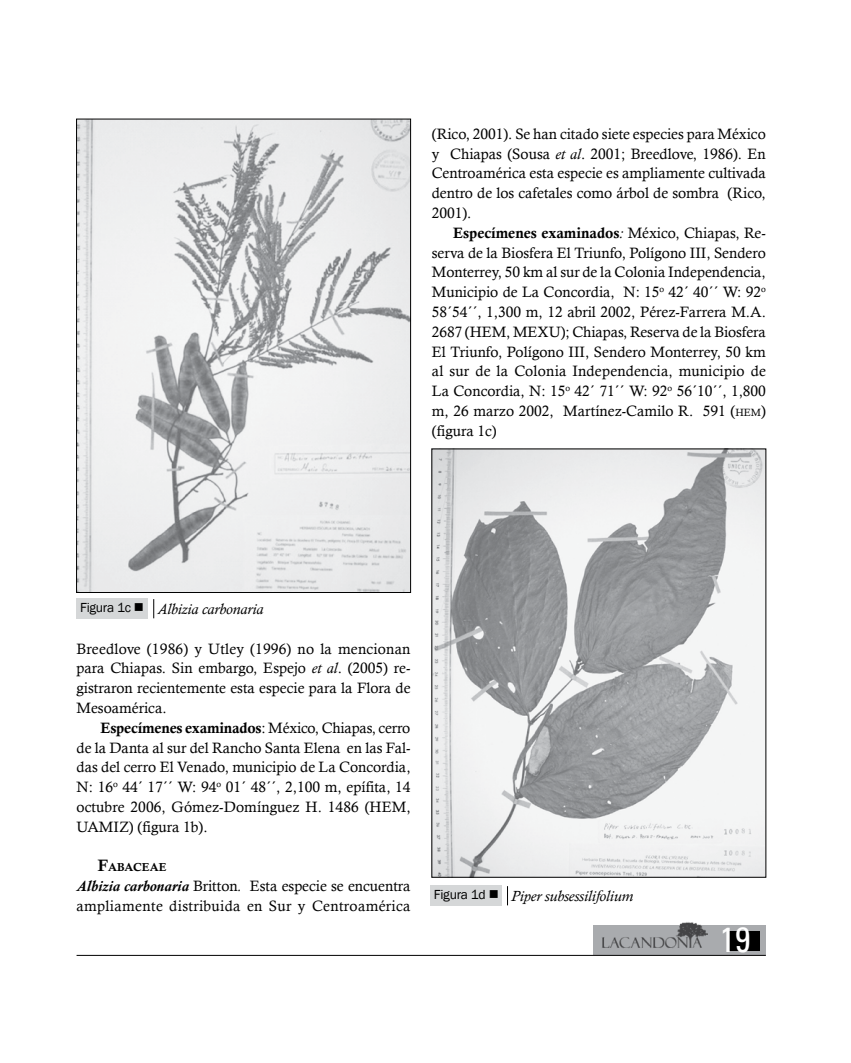
<style>
.page{position:relative;width:851px;height:1063px;background:#fff}
.page>*{position:absolute;margin:0;border:0;box-sizing:border-box;transform-origin:0 0}
.t1{font:condensed 34.5px "Univers";color:#fff}
.t2{font:15px/19.8px "Calisto";color:#000;text-align:justify}
.t3{font:15px/19.8px "Calisto";letter-spacing:.025em;color:#000}
.t4{font:15px "Calis MT Bol";letter-spacing:-.01em;color:#000}
.t5{font:italic 15px "Calisto";color:#000}
.t6{font:11.55px "Calis MT Bol";color:#000}
.s1{font-style:italic}
.s2{font-family:"Calisto";font-style:italic}
.s3{font-family:"Calisto"}
.s4{font-size:10.5px}
.s5{font-family:"Franklin Gothic";font-style:normal;font-size:13.5px}
.s6{font-size:16.5px}
.s7{font-weight:700;font-style:italic}
</style>
<div class="page">
<div style="left:592px;top:925px;width:173px;height:30px;background:#a9abae"></div>
<div style="left:728px;top:931px;width:31px;height:19px;background:#000"></div>
<hr style="left:76px;top:955px;width:689px;height:1px;background:#000">
<img style="left:602px;top:922px;width:105px;height:26px">
<div style="left:76px;top:598px;width:72px;height:21px;background:#d5d7d8"></div>
<svg style="left:153px;top:599px;width:1px;height:19px"></svg>
<div style="left:430px;top:885px;width:72px;height:21px;background:#d5d7d8"></div>
<svg style="left:507px;top:886px;width:1px;height:19px"></svg>
<img style="left:78px;top:121px;width:331px;height:470px">
<div style="left:76px;top:119px;width:335px;height:474px;border:1px solid #000"></div>
<img style="left:433px;top:451px;width:331px;height:425px">
<p class="t2" style="left:432px;top:124px;width:335px">(Rico, 2001). Se han citado siete especies para México y Chiapas (Sousa <span class="s1">et al</span>. 2001; Breedlove, 1986). En Centroamérica esta especie es ampliamente cultivada dentro de los cafetales como árbol de sombra (Rico, 2001).</p>
<p class="t4" style="left:453px;top:227px;width:314px">Especímenes examinados<span class="s2">:</span> <span class="s3">México, Chiapas, Re-</span></p>
<p class="t2" style="left:432px;top:243px;width:335px">serva de la Biosfera El Triunfo, Polígono III, Sendero Monterrey, 50 km al sur de la Colonia Independencia, Municipio de La Concordia, N: 15<sup>o</sup> 42´ 40´´ W: 92<sup>o </sup>58´54´´, 1,300 m, 12 abril 2002, Pérez-Farrera M.A.<br>2687 (HEM, MEXU); Chiapas, Reserva de la Biosfera El Triunfo, Polígono III, Sendero Monterrey, 50 km al sur de la Colonia Independencia, municipio de La Concordia, N: 15<sup>o</sup> 42´ 71´´ W: 92<sup>o</sup> 56´10´´, 1,800 m, 26 marzo 2002, Martínez-Camilo R. 591 (<span class="s4">hem</span>) (figura 1c)</p>
<p class="t5" style="left:80px;top:600px;width:185px"><span class="s5">Figura 1c</span> ■ Albizia carbonaria</p>
<p class="t2" style="left:76px;top:639px;width:335px">Breedlove (1986) y Utley (1996) no la mencionan para Chiapas. Sin embargo, Espejo <span class="s1">et al</span>. (2005) re&shy;gistraron recientemente esta especie para la Flora de Mesoamérica.</p>
<p class="t4" style="left:100px;top:722px;width:311px">Especímenes examinados<span class="s3">: México, Chiapas, cerro</span></p>
<p class="t2" style="left:76px;top:738px;width:335px">de la Danta al sur del Rancho Santa Elena en las Fal&shy;das del cerro El Venado, municipio de La Concordia, N: 16<sup>o</sup> 44´ 17´´ W: 94<sup>o</sup> 01´ 48´´, 2,100 m, epífita, 14 octubre 2006, Gómez-Domínguez H. 1486 (HEM, UAMIZ) (figura 1b).</p>
<p class="t6" style="left:98px;top:863px;width:70px"><span class="s6">F</span>ABACEAE</p>
<p class="t3" style="left:76px;top:876px;width:335px"><span class="s7">Albizia carbonaria</span> Britton<span class="s1">.</span> Esta especie se encuentra ampliamente distribuida en Sur y Centroamérica</p>
<p class="t5" style="left:434px;top:887px;width:201px"><span class="s5">Figura 1d</span> ■ Piper subsessilifolium</p>
<h1 class="t1" style="left:720px;top:918px;width:32px">19</h1>
</div>
